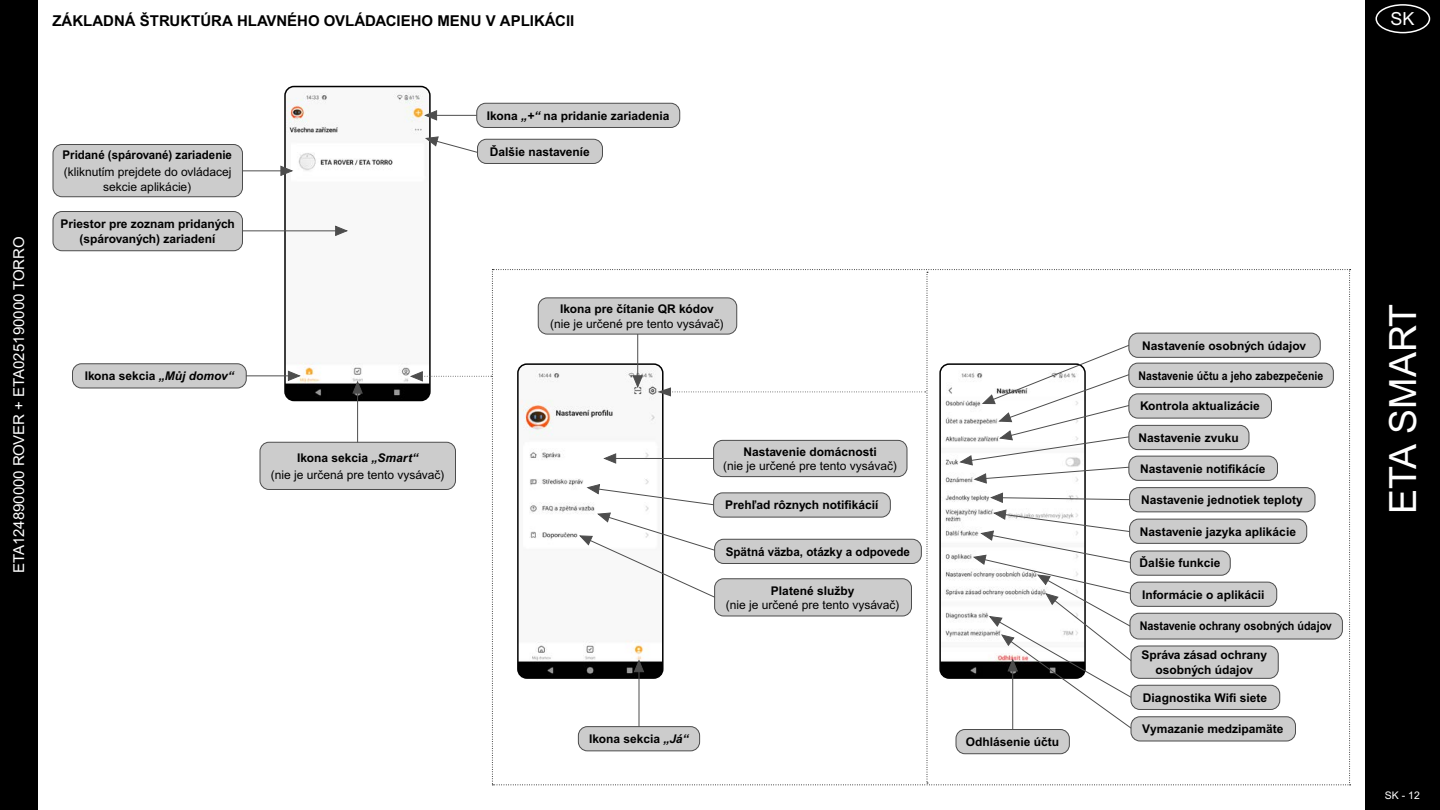
<style>
.page{position:relative;width:1440px;height:810px;background:#fff}
.page>*{position:absolute;margin:0;border:0;box-sizing:border-box;transform-origin:0 0}
.t1{font:37.5px "Arial MT Pro";color:#fff}
.t2{font:18px "Arial MT Pro";color:#fff}
.t3{font:700 15px "Arial MT Pro";color:#000}
.t4{font:15px "Arial MT Pro";color:#fff}
.t5{font:700 12px/14.4px "Arial MT Pro";color:#000;text-align:center}
.t6{font:12px/14.4px "Arial MT Pro";color:#000;text-align:center}
.t7{font:700 12px "Arial MT Pro";color:#000;scale:.88 1}
.t8{font:700 12px "Arial MT Pro";color:#000;scale:.9 1}
.t9{font:700 12px "Arial MT Pro";color:#000;scale:.96 1}
.t10{font:10.5px "Arial MT Pro";color:#fff}
.s1{font-style:italic}
.s2{font-weight:700}
.s3{font-weight:700;font-style:italic}
</style>
<div class="page">
<div style="left:1365px;top:0;width:75px;height:810px;background:#000"></div>
<div style="left:1376px;top:4px;width:54px;height:29px;border:2px solid #fff;border-radius:50%"></div>
<div style="left:0;top:0;width:38px;height:810px;background:#000"></div>
<img style="left:287px;top:89px;width:141px;height:309px">
<div style="left:284px;top:86px;width:147px;height:315px;border:2px solid #000;border-radius:9px"></div>
<div style="left:73px;top:364px;width:173px;height:24px;background:#ccc;border-radius:9px"></div>
<div style="left:72px;top:363px;width:175px;height:26px;border:1px solid #4d4d4d;border-radius:9px"></div>
<svg style="left:288px;top:370px;width:12px;height:12px"></svg>
<hr style="left:246px;top:375px;width:43px;height:1px;background:#4d4d4d">
<svg style="left:335px;top:225px;width:13px;height:12px"></svg>
<hr style="left:240px;top:230px;width:96px;height:1px;background:#4d4d4d">
<div style="left:53px;top:212px;width:189px;height:39px;background:#ccc;border-radius:9px"></div>
<div style="left:53px;top:211px;width:190px;height:40px;border:1px solid #4d4d4d;border-radius:9px"></div>
<svg style="left:280px;top:165px;width:13px;height:12px"></svg>
<hr style="left:239px;top:170px;width:43px;height:1px;background:#4d4d4d">
<div style="left:53px;top:145px;width:189px;height:52px;background:#ccc;border-radius:9px"></div>
<div style="left:53px;top:144px;width:190px;height:53px;border:1px solid #4d4d4d;border-radius:9px"></div>
<svg style="left:425px;top:110px;width:12px;height:11px"></svg>
<hr style="left:436px;top:115px;width:43px;height:1px;background:#4d4d4d">
<div style="left:477px;top:103px;width:203px;height:24px;background:#ccc;border-radius:9px"></div>
<div style="left:476px;top:103px;width:204px;height:25px;border:1px solid #4d4d4d;border-radius:9px"></div>
<svg style="left:425px;top:136px;width:54px;height:17px"></svg>
<div style="left:478px;top:139px;width:124px;height:24px;background:#ccc;border-radius:9px"></div>
<div style="left:477px;top:139px;width:126px;height:25px;border:1px solid #4d4d4d;border-radius:9px"></div>
<svg style="left:352px;top:381px;width:11px;height:13px"></svg>
<hr style="left:357px;top:392px;width:1px;height:52px;background:#4d4d4d">
<div style="left:260px;top:442px;width:195px;height:47px;background:#ccc;border-radius:9px"></div>
<div style="left:260px;top:442px;width:196px;height:48px;border:1px solid #4d4d4d;border-radius:9px"></div>
<svg style="left:410px;top:269px;width:941px;height:516px"></svg>
<div style="left:1131px;top:646px;width:147px;height:32px;background:#ccc;border-radius:9px"></div>
<div style="left:1131px;top:645px;width:148px;height:34px;border:1px solid #4d4d4d;border-radius:9px"></div>
<div style="left:1131px;top:685px;width:149px;height:24px;background:#ccc;border-radius:9px"></div>
<div style="left:1131px;top:685px;width:149px;height:25px;border:1px solid #4d4d4d;border-radius:9px"></div>
<p class="t3" style="left:52px;top:12px;width:523px">ZÁKLADNÁ ŠTRUKTÚRA HLAVNÉHO OVLÁDACIEHO MENU V APLIKÁCII</p>
<p class="t4" style="left:10px;top:573px;width:338px;rotate:-90deg">ETA124890000 ROVER + ETA025190000 TORRO</p>
<p class="t9" style="left:63px;top:148px;width:178px">Pridané (spárované) zariadenie</p>
<p class="t6" style="left:64px;top:165px;width:169px">(kliknutím prejdete do ovládacej sekcie aplikácie)</p>
<p class="t5" style="left:60px;top:217px;width:176px">Priestor pre zoznam pridaných (spárovaných) zariadení</p>
<p class="t5" style="left:85px;top:369px;width:151px">Ikona sekcia <span class="s1">„Můj domov“</span></p>
<p class="t6" style="left:271px;top:450px;width:175px;line-height:16.6px"><span class="s2">Ikona sekcia</span> <span class="s3">„Smart“<br></span>(nie je určená pre tento vysávač)</p>
<p class="t5" style="left:487px;top:109px;width:184px">Ikona <span class="s1">„+“</span> na pridanie zariadenia</p>
<p class="t5" style="left:490px;top:145px;width:102px">Ďalšie nastaveníe</p>
<p class="t5" style="left:560px;top:302px;width:155px">Ikona pre čítanie QR kódov</p>
<p class="t6" style="left:550px;top:317px;width:175px">(nie je určené pre tento vysávač)</p>
<p class="t5" style="left:743px;top:445px;width:135px">Nastavenie domácnosti</p>
<p class="t6" style="left:723px;top:459px;width:175px">(nie je určené pre tento vysávač)</p>
<p class="t5" style="left:725px;top:498px;width:155px">Prehľad rôznych notifikácií</p>
<p class="t5" style="left:726px;top:545px;width:186px">Spätná väzba, otázky a odpovede</p>
<p class="t5" style="left:771px;top:584px;width:85px">Platené služby</p>
<p class="t6" style="left:726px;top:598px;width:175px">(nie je určené pre tento vysávač)</p>
<p class="t5" style="left:589px;top:732px;width:101px">Ikona sekcia <span class="s1">„Já“</span></p>
<p class="t5" style="left:966px;top:735px;width:95px">Odhlásenie účtu</p>
<h2 class="t2" style="left:1390px;top:9px;width:26px">SK</h2>
<p class="t5" style="left:1142px;top:339px;width:165px">Nastaveníe osobných údajov</p>
<p class="t7" style="left:1139px;top:368px;width:212px">Nastavenie účtu a jeho zabezpečenie</p>
<p class="t5" style="left:1140px;top:399px;width:121px">Kontrola aktualizácie</p>
<p class="t5" style="left:1139px;top:431px;width:102px">Nastavenie zvuku</p>
<p class="t5" style="left:1140px;top:462px;width:127px">Nastavenie notifikácíe</p>
<p class="t5" style="left:1141px;top:493px;width:163px">Nastavenie jednotiek teploty</p>
<p class="t5" style="left:1140px;top:525px;width:158px">Nastavenie jazyka aplikácie</p>
<p class="t5" style="left:1140px;top:556px;width:82px">Ďalšie funkcie</p>
<p class="t5" style="left:1142px;top:588px;width:124px">Informácie o aplikácii</p>
<p class="t8" style="left:1140px;top:619px;width:215px">Nastavenie ochrany osobných údajov</p>
<p class="t5" style="left:1142px;top:648px;width:127px">Správa zásad ochrany osobných údajov</p>
<p class="t5" style="left:1143px;top:691px;width:126px">Diagnostika Wifi siete</p>
<p class="t5" style="left:1142px;top:722px;width:143px">Vymazanie medzipamäte</p>
<h1 class="t1" style="left:1381px;top:514px;width:212px;rotate:-90deg">ETA SMART</h1>
<p class="t10" style="left:1385px;top:789px;width:37px">SK - 12</p>
</div>
